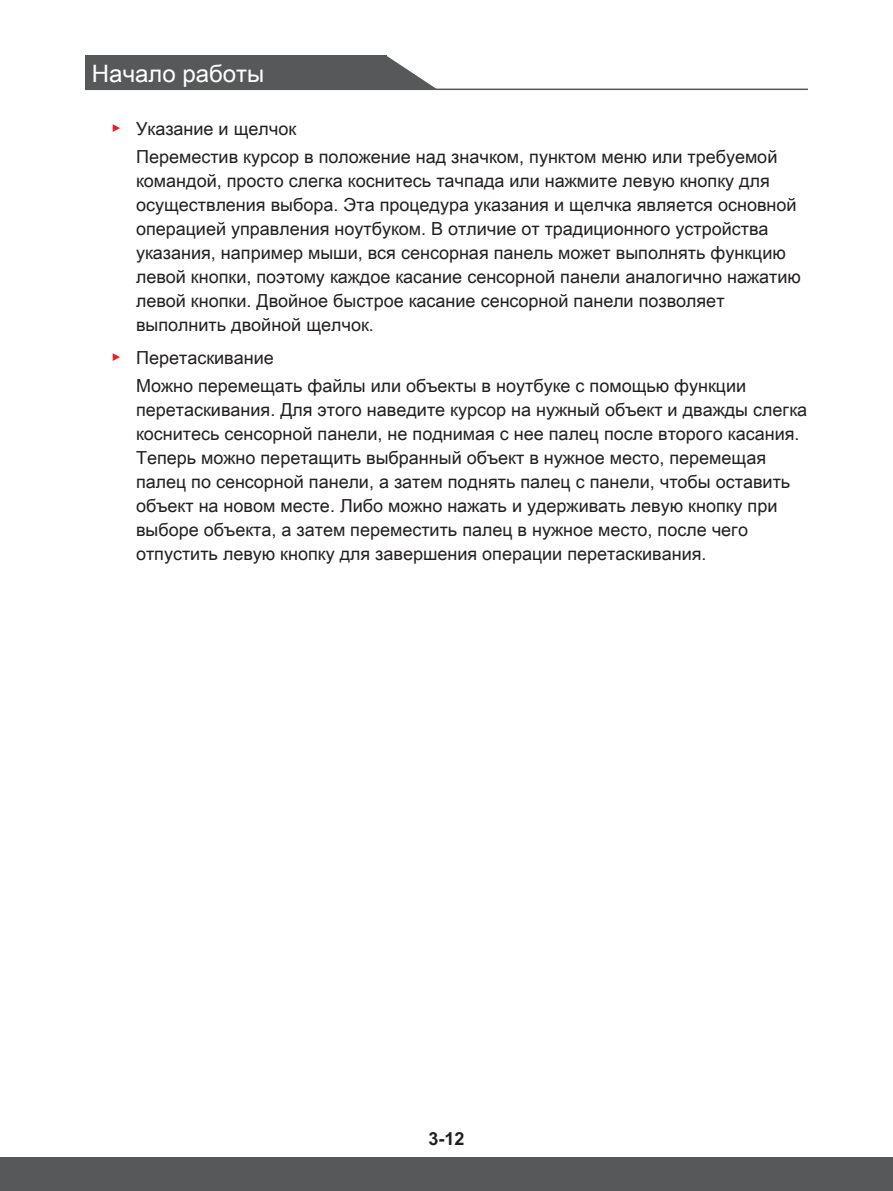
<style>
.page{position:relative;width:893px;height:1191px;background:#fff}
.page>*{position:absolute;margin:0;border:0;box-sizing:border-box;transform-origin:0 0}
.t1{font:24px "Arial Unicode MS";color:#fff}
.t2{font:18px/24px "Arial Unicode MS";color:#231f20}
.t3{font:700 18px "Arial Unicode MS";color:#231f20}
.s1{color:#ee1d23}
</style>
<div class="page">
<div style="left:85px;top:56px;width:301px;height:34px;background:#57585a"></div>
<svg style="left:386px;top:56px;width:52px;height:33px"></svg>
<hr style="left:85px;top:89px;width:723px;height:1px;background:#57585a">
<div style="left:0;top:1157px;width:893px;height:34px;background:#57585a"></div>
<h1 class="t1" style="left:92px;top:56px;width:174px">Начало работы</h1>
<p class="t2" style="left:136px;top:114px;width:643px;line-height:28.2px;text-indent:-26px"><span class="s1">▶</span> Указание и щелчок<br>Переместив курсор в положение над значком, пунктом меню или требуемой</p>
<p class="t2" style="left:136px;top:169px;width:666px">командой, просто слегка коснитесь тачпада или нажмите левую кнопку для осуществления выбора. Эта процедура указания и щелчка является основной операцией управления ноутбуком. В отличие от традиционного устройства указания, например мыши, вся сенсорная панель может выполнять функцию левой кнопки, поэтому каждое касание сенсорной панели аналогично нажатию левой кнопки. Двойное быстрое касание сенсорной панели позволяет выполнить двойной щелчок.</p>
<p class="t2" style="left:136px;top:343px;width:612px;line-height:28.2px;text-indent:-26px"><span class="s1">▶</span> Перетаскивание<br>Можно перемещать файлы или объекты в ноутбуке с помощью функции</p>
<p class="t2" style="left:136px;top:397px;width:673px">перетаскивания. Для этого наведите курсор на нужный объект и дважды слегка коснитесь сенсорной панели, не поднимая с нее палец после второго касания.<br>Теперь можно перетащить выбранный объект в нужное место, перемещая палец по сенсорной панели, а затем поднять палец с панели, чтобы оставить объект на новом месте. Либо можно нажать и удерживать левую кнопку при выборе объекта, а затем переместить палец в нужное место, после чего отпустить левую кнопку для завершения операции перетаскивания.</p>
<p class="t3" style="left:428px;top:1128px;width:38px">3-12</p>
</div>
